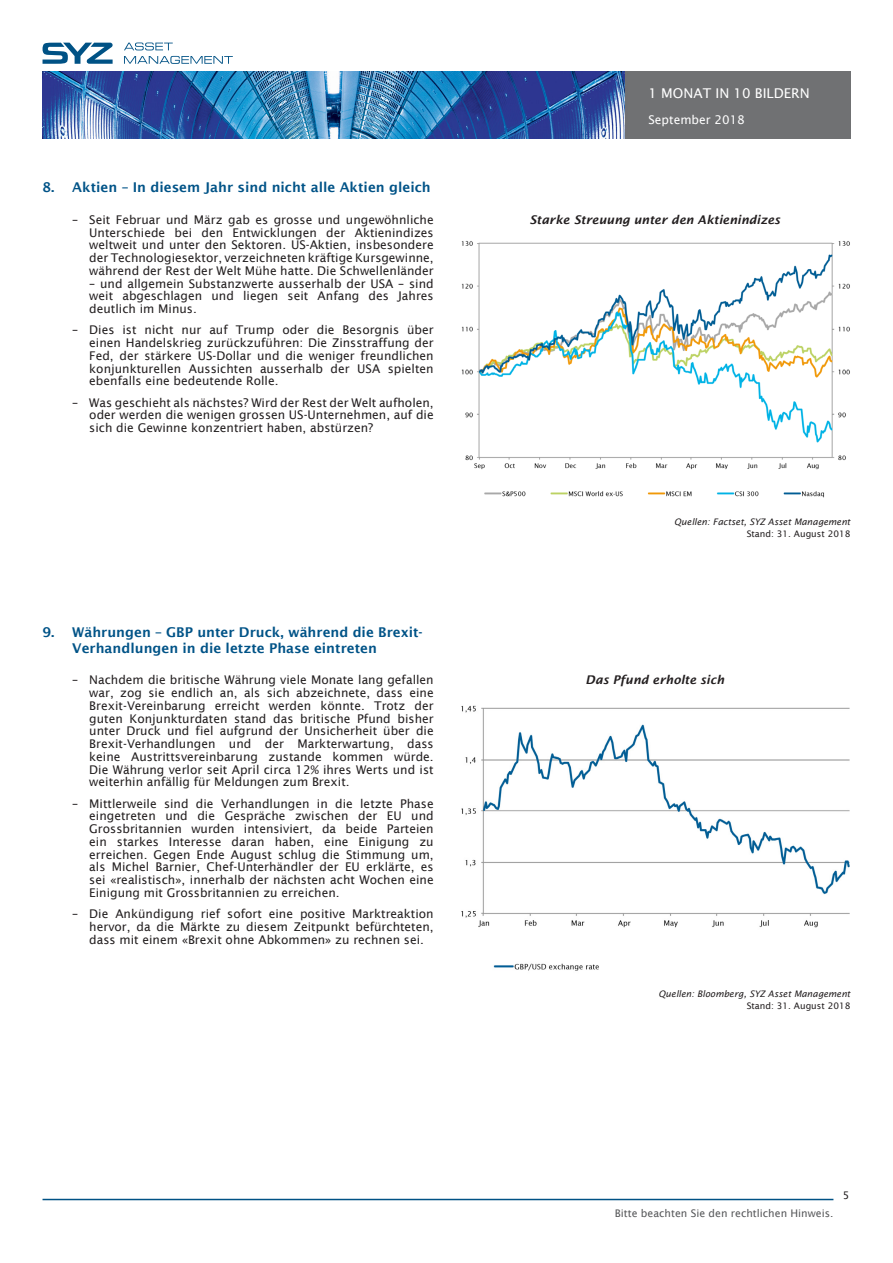
<style>
.page{position:relative;width:893px;height:1263px;background:#fff}
.page>*{position:absolute;margin:0;border:0;box-sizing:border-box;transform-origin:0 0}
.t1{font:600 13.5px/16.5px "Lucida Sans";color:#005387}
.t2{font:13.5px "Lucida Sans";color:#fff}
.t3{font:12px/12.8px "Lucida Sans";color:#231f20;text-align:justify}
.Graph_TITLES{font:italic 600 12px "Lucida Sans";color:#231f20}
.t4{font:12px "Lucida Sans";color:#fff}
.t5{font:10.5px "Lucida Sans";color:#57585a}
.t6{font:10.5px "Lucida Sans";color:#231f20}
.Source_data{font:italic 9px "Lucida Sans";color:#231f20}
.Source_data-2{font:9px "Lucida Sans";color:#231f20}
</style>
<div class="page">
<svg style="left:124px;top:43px;width:49px;height:7px"></svg>
<svg style="left:124px;top:56px;width:109px;height:8px"></svg>
<svg style="left:43px;top:43px;width:70px;height:21px"></svg>
<img style="left:43px;top:72px;width:807px;height:67px">
<hr style="left:43px;top:1199px;width:790px;height:1px;background:#005285">
<img style="left:461px;top:241px;width:389px;height:257px">
<img style="left:461px;top:705px;width:389px;height:266px">
<p class="t1" style="left:43px;top:179px;width:390px">8. Aktien – In diesem Jahr sind nicht alle Aktien gleich</p>
<p class="t3" style="left:89px;top:213px;width:346px;text-indent:-17px">– Seit Februar und März gab es grosse und ungewöhnliche Unterschiede bei den Entwicklungen der Aktienindizes weltweit und unter den Sektoren. US-Aktien, insbesondere der Technologiesektor, verzeichneten kräftige Kursgewinne, während der Rest der Welt Mühe hatte. Die Schwellenländer</p>
<p class="t3" style="left:89px;top:277px;width:346px">– und allgemein Substanzwerte ausserhalb der USA – sind weit abgeschlagen und liegen seit Anfang des Jahres deutlich im Minus.</p>
<p class="t3" style="left:89px;top:324px;width:346px;text-indent:-17px">– Dies ist nicht nur auf Trump oder die Besorgnis über einen Handelskrieg zurückzuführen: Die Zinsstraffung der Fed, der stärkere US-Dollar und die weniger freundlichen konjunkturellen Aussichten ausserhalb der USA spielten ebenfalls eine bedeutende Rolle.</p>
<p class="t3" style="left:89px;top:396px;width:346px;text-indent:-17px">– Was geschieht als nächstes? Wird der Rest der Welt aufholen, oder werden die wenigen grossen US-Unternehmen, auf die sich die Gewinne konzentriert haben, abstürzen?</p>
<p class="t1" style="left:72px;top:623px;width:352px;text-indent:-30px">9. Währungen – GBP unter Druck, während die Brexit-<br>Verhandlungen in die letzte Phase eintreten</p>
<p class="t3" style="left:89px;top:674px;width:346px;text-indent:-17px">– Nachdem die britische Währung viele Monate lang gefallen war, zog sie endlich an, als sich abzeichnete, dass eine Brexit-Vereinbarung erreicht werden könnte. Trotz der guten Konjunkturdaten stand das britische Pfund bisher unter Druck und fiel aufgrund der Unsicherheit über die Brexit-Verhandlungen und der Markterwartung, dass keine Austrittsvereinbarung zustande kommen würde.<br>Die Währung verlor seit April circa 12% ihres Werts und ist weiterhin anfällig für Meldungen zum Brexit.</p>
<p class="t3" style="left:89px;top:797px;width:346px;text-indent:-17px">– Mittlerweile sind die Verhandlungen in die letzte Phase eingetreten und die Gespräche zwischen der EU und Grossbritannien wurden intensiviert, da beide Parteien ein starkes Interesse daran haben, eine Einigung zu erreichen. Gegen Ende August schlug die Stimmung um, als Michel Barnier, Chef-Unterhändler der EU erklärte, es sei «realistisch», innerhalb der nächsten acht Wochen eine Einigung mit Grossbritannien zu erreichen.</p>
<p class="t3" style="left:89px;top:907px;width:346px;text-indent:-17px">– Die Ankündigung rief sofort eine positive Marktreaktion hervor, da die Märkte zu diesem Zeitpunkt befürchteten, dass mit einem «Brexit ohne Abkommen» zu rechnen sei.</p>
<p class="t2" style="left:648px;top:85px;width:163px">1 MONAT IN 10 BILDERN</p>
<p class="t4" style="left:648px;top:113px;width:98px">September 2018</p>
<p class="Graph_TITLES" style="left:529px;top:213px;width:252px">Starke Streuung unter den Aktienindizes</p>
<p class="Source_data" style="left:674px;top:516px;width:178px">Quellen: Factset, SYZ Asset Management</p>
<p class="Source_data-2" style="left:747px;top:528px;width:105px">Stand: 31. August 2018</p>
<p class="Graph_TITLES" style="left:586px;top:673px;width:140px">Das Pfund erholte sich</p>
<p class="Source_data" style="left:659px;top:988px;width:193px">Quellen: Bloomberg, SYZ Asset Management</p>
<p class="Source_data-2" style="left:747px;top:1000px;width:105px">Stand: 31. August 2018</p>
<p class="t5" style="left:615px;top:1207px;width:220px">Bitte beachten Sie den rechtlichen Hinweis.</p>
<p class="t6" style="left:843px;top:1189px;width:8px">5</p>
</div>
